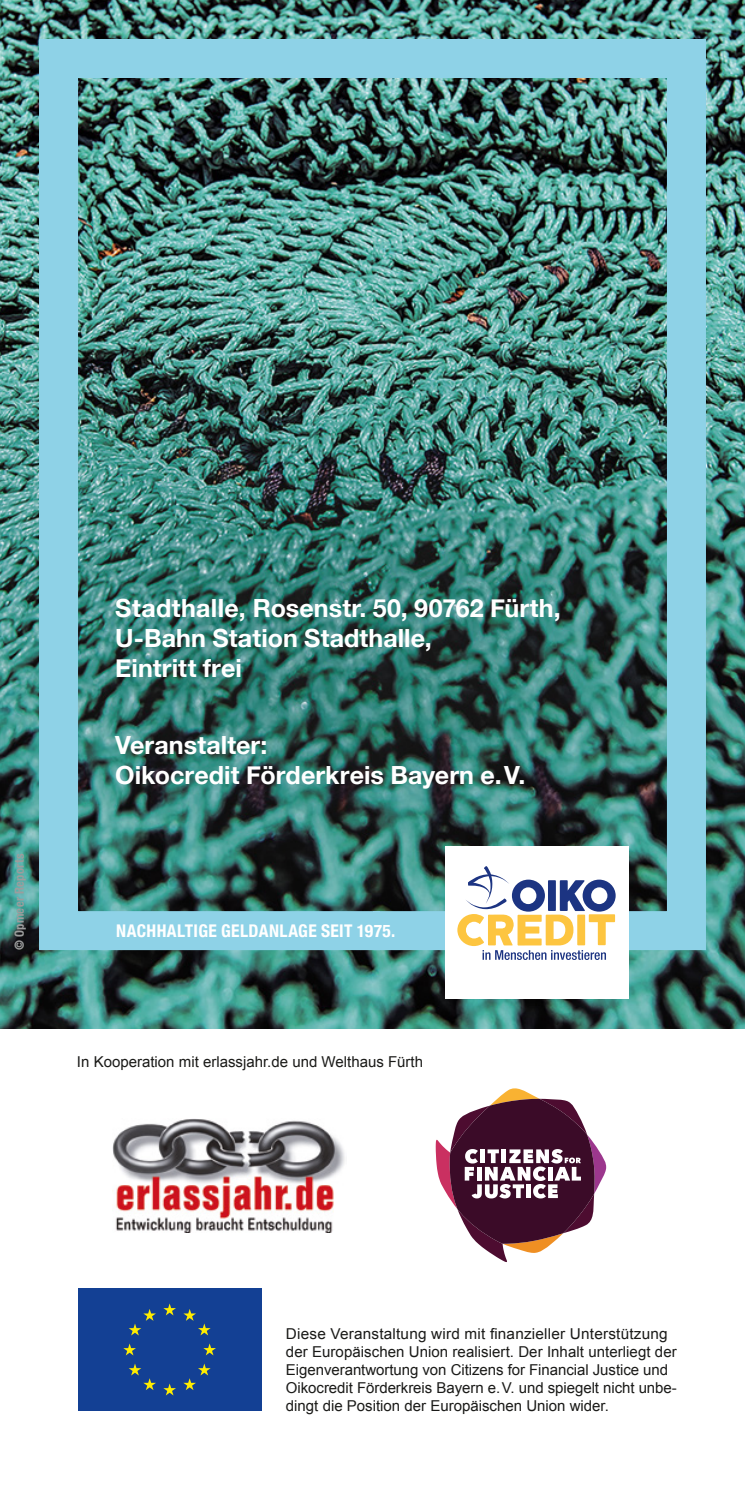
<style>
.page{position:relative;width:745px;height:1489px;background:#fff}
.page>*{position:absolute;margin:0;border:0;box-sizing:border-box;transform-origin:0 0}
.t1{font:700 25px/30px "Helvetica Neue";letter-spacing:.005em;color:#fff}
.t2{font:700 condensed 17.5px "Helvetica Neue";letter-spacing:.02em;color:#fff}
.t3{font:15px/18px "Arial";color:#1a1a18}
.t4{font:700 condensed 12.5px "Helvetica Neue";letter-spacing:.025em;color:#9c9d9d}
</style>
<div class="page">
<img style="left:0;top:0;width:744px;height:1028px">
<img style="left:112px;top:1119px;width:233px;height:113px">
<svg style="left:435px;top:1088px;width:170px;height:173px"></svg>
<img style="left:19px;top:19px;width:706px;height:950px">
<div style="left:444px;top:846px;width:183px;height:152px;background:#fff"></div>
<svg style="left:457px;top:866px;width:158px;height:93px"></svg>
<div style="left:78px;top:1288px;width:183px;height:122px;background:#134094"></div>
<svg style="left:163px;top:1303px;width:13px;height:12px"></svg>
<svg style="left:129px;top:1309px;width:27px;height:26px"></svg>
<svg style="left:123px;top:1343px;width:13px;height:12px"></svg>
<svg style="left:129px;top:1364px;width:27px;height:25px"></svg>
<svg style="left:163px;top:1383px;width:13px;height:12px"></svg>
<svg style="left:183px;top:1363px;width:27px;height:26px"></svg>
<svg style="left:203px;top:1343px;width:13px;height:12px"></svg>
<svg style="left:183px;top:1309px;width:27px;height:26px"></svg>
<p class="t4" style="left:9px;top:950px;width:98px;rotate:-90deg">© Opmeer Reports</p>
<h1 class="t1" style="left:115px;top:593px;width:446px">Stadthalle, Rosenstr. 50, 90762 Fürth,<br>U-Bahn Station Stadthalle,<br>Eintritt frei</h1>
<h1 class="t1" style="left:115px;top:730px;width:411px">Veranstalter:<br>Oikocredit Förderkreis Bayern e. V.</h1>
<p class="t2" style="left:116px;top:916px;width:280px">NACHHALTIGE GELDANLAGE SEIT 1975.</p>
<p class="t3" style="left:77px;top:1052px;width:347px">In Kooperation mit erlassjahr.de und Welthaus Fürth</p>
<p class="t3" style="left:286px;top:1324px;width:392px">Diese Veranstaltung wird mit finanzieller Unterstützung der Europäischen Union realisiert. Der Inhalt unterliegt der Eigenverantwortung von Citizens for Financial Justice und Oikocredit Förderkreis Bayern e. V. und spiegelt nicht unbe&shy;dingt die Position der Europäischen Union wider.</p>
</div>
